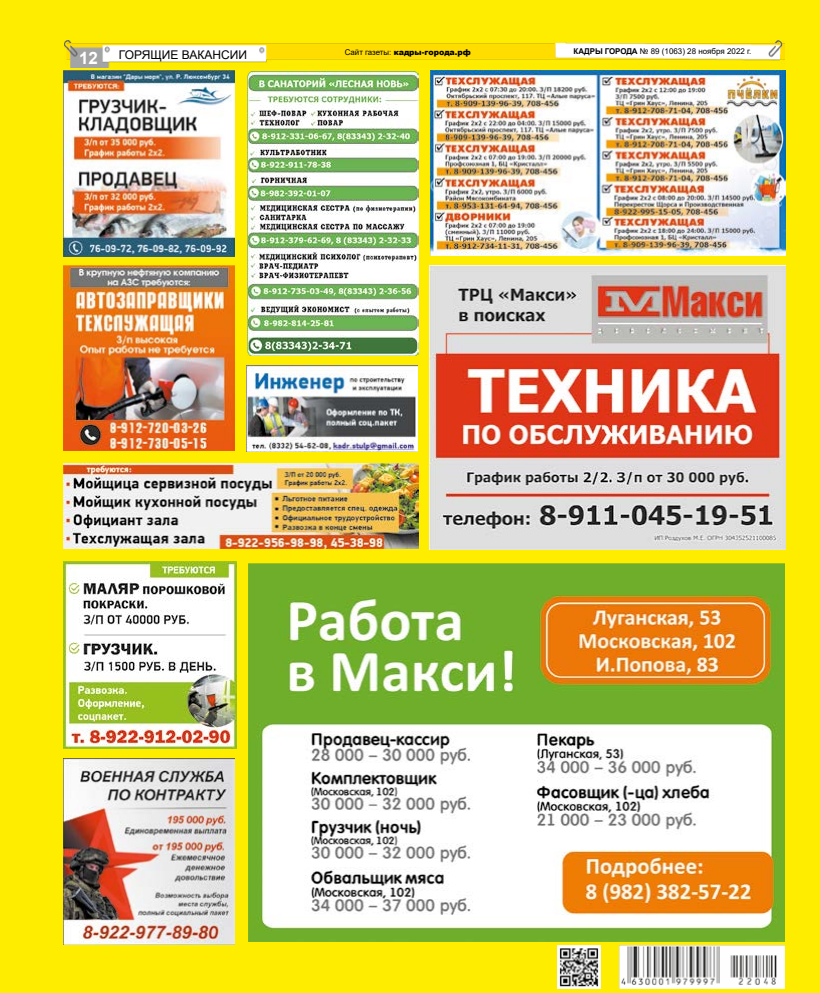
<style>
.page{position:relative;width:820px;height:993px;background:#fff}
.page>*{position:absolute;margin:0;border:0;box-sizing:border-box;transform-origin:0 0}
.t1{font:700 17px "Arial";color:#fff}
.t2{font:12px "Arial";color:#000}
.t3{font:8px "Arial";color:#000}
.t4{font:900 8px "Arial";color:#000}
.s1{font-weight:400}
.s2{font-weight:700}
</style>
<div class="page">
<div style="left:0;top:0;width:819px;height:992px;background:#ffed00"></div>
<img style="left:64px;top:41px;width:720px;height:27px">
<img style="left:557px;top:945px;width:43px;height:43px">
<img style="left:619px;top:945px;width:164px;height:43px">
<img style="left:247px;top:365px;width:170px;height:86px">
<img style="left:63px;top:758px;width:171px;height:185px">
<img style="left:64px;top:265px;width:170px;height:185px">
<img style="left:63px;top:561px;width:173px;height:187px">
<img style="left:430px;top:265px;width:355px;height:284px">
<img style="left:249px;top:563px;width:534px;height:378px">
<img style="left:247px;top:71px;width:171px;height:284px">
<img style="left:64px;top:463px;width:354px;height:85px">
<img style="left:64px;top:71px;width:171px;height:185px">
<img style="left:430px;top:71px;width:355px;height:185px">
<h1 class="t1" style="left:79px;top:46px;width:20px">12</h1>
<p class="t4" style="left:344px;top:46px;width:127px"><span class="s1">Сайт газеты:</span> кадры-города.рф</p>
<h2 class="t2" style="left:119px;top:46px;width:129px">ГОРЯЩИЕ ВАКАНСИИ</h2>
<p class="t3" style="left:573px;top:46px;width:179px"><span class="s2">КАДРЫ ГОРОДА</span> № 89 (1063) 28 ноября 2022 г.</p>
</div>
